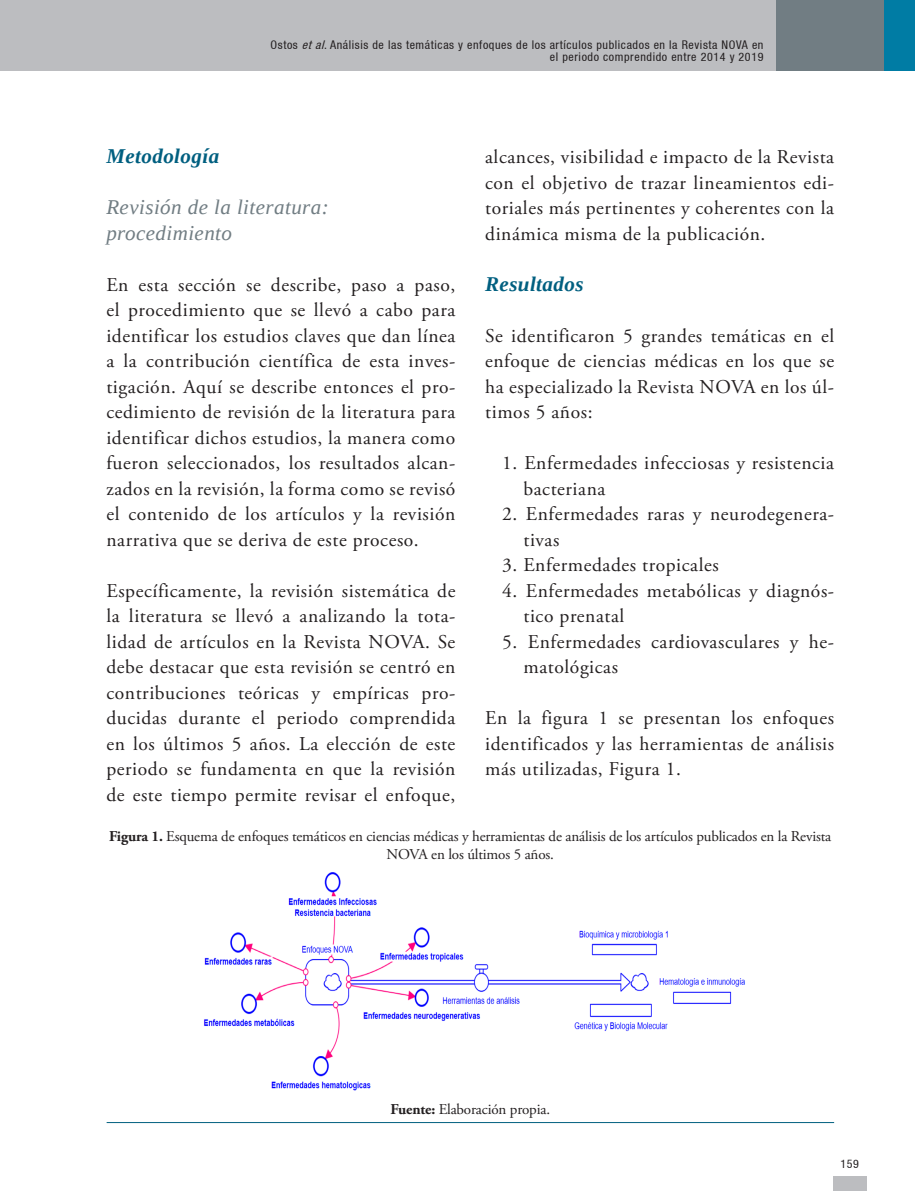
<style>
.page{position:relative;width:915px;height:1191px;background:#fff}
.page>*{position:absolute;margin:0;border:0;box-sizing:border-box;transform-origin:0 0}
.subtitulos_2do_nivel{font:italic 21px/25.5px "Liberation Serif";letter-spacing:.02em;color:#717d83}
.subtitulos_2do_nivel-2{font:italic 700 21px "Liberation Serif";letter-spacing:.02em;color:#005f80}
.parrafo_corrido{font:19.5px/25.5px "Adobe Garamond Pro";letter-spacing:.03em;color:#231f20;text-align:justify}
.listados{font:19.5px/25.5px "Adobe Garamond Pro";letter-spacing:.03em;color:#231f20}
.t1{font:15px/18px "Adobe Garamond Pro";letter-spacing:-.01em;color:#231f20;text-align:center}
.t2{font:condensed 12px/12px "Helvetica 57";letter-spacing:.05em;color:#231f20;text-align:right}
.s1{font-style:italic}
.s2{font-weight:700}
</style>
<div class="page">
<div style="left:832px;top:1175px;width:34px;height:16px;background:#bcbdc0"></div>
<div style="left:0;top:0;width:914px;height:71px;background:#bcbdc0"></div>
<div style="left:776px;top:0;width:138px;height:71px;background:#717d83"></div>
<div style="left:884px;top:0;width:30px;height:71px;background:#007ca4"></div>
<img style="left:204px;top:872px;width:541px;height:219px">
<hr style="left:107px;top:1122px;width:726px;height:1px;background:#005f80">
<p class="t2" style="left:270px;top:39px;width:494px">Ostos <span class="s1">etal</span>. Análisis de las temáticas y enfoques de los artículos publicados en la Revista NOVA en el periodo comprendido entre 2014 y 2019</p>
<p class="subtitulos_2do_nivel-2" style="left:106px;top:142px;width:114px">Metodología</p>
<p class="subtitulos_2do_nivel" style="left:106px;top:194px;width:224px">Revisión de la literatura: procedimiento</p>
<p class="parrafo_corrido" style="left:106px;top:272px;width:350px">En esta sección se describe, paso a paso, el procedimiento que se llevó a cabo para identificar los estudios claves que dan línea a la contribución científica de esta inves&shy;tigación. Aquí se describe entonces el pro&shy;cedimiento de revisión de la literatura para identificar dichos estudios, la manera como fueron seleccionados, los resultados alcan&shy;zados en la revisión, la forma como se revisó el contenido de los artículos y la revisión narrativa que se deriva de este proceso.</p>
<p class="parrafo_corrido" style="left:106px;top:578px;width:350px">Específicamente, la revisión sistemática de la literatura se llevó a analizando la tota&shy;lidad de artículos en la Revista NOVA. Se debe destacar que esta revisión se centró en contribuciones teóricas y empíricas pro&shy;ducidas durante el periodo comprendida en los últimos 5 años. La elección de este periodo se fundamenta en que la revisión de este tiempo permite revisar el enfoque,</p>
<p class="parrafo_corrido" style="left:485px;top:145px;width:350px">alcances, visibilidad e impacto de la Revista con el objetivo de trazar lineamientos edi&shy;toriales más pertinentes y coherentes con la dinámica misma de la publicación.</p>
<p class="subtitulos_2do_nivel-2" style="left:485px;top:270px;width:100px">Resultados</p>
<p class="parrafo_corrido" style="left:485px;top:323px;width:350px">Se identificaron 5 grandes temáticas en el enfoque de ciencias médicas en los que se ha especializado la Revista NOVA en los úl&shy;timos 5 años:</p>
<p class="listados" style="left:523px;top:451px;width:312px;text-indent:-21px">1. Enfermedades infecciosas y resistencia bacteriana</p>
<p class="listados" style="left:523px;top:502px;width:312px;text-indent:-21px">2. Enfermedades raras y neurodegenera&shy;tivas</p>
<p class="listados" style="left:502px;top:553px;width:218px">3. Enfermedades tropicales</p>
<p class="listados" style="left:523px;top:578px;width:312px;text-indent:-21px">4. Enfermedades metabólicas y diagnós&shy;tico prenatal</p>
<p class="listados" style="left:523px;top:629px;width:312px;text-indent:-21px">5. Enfermedades cardiovasculares y he&shy;matológicas</p>
<p class="parrafo_corrido" style="left:485px;top:706px;width:350px">En la figura 1 se presentan los enfoques identificados y las herramientas de análisis más utilizadas, Figura 1.</p>
<p class="t1" style="left:109px;top:828px;width:723px"><span class="s2">Figura 1.</span> Esquema de enfoques temáticos en ciencias médicas y herramientas de análisis de los artículos publicados en la Revista<br>NOVA en los últimos 5 años.</p>
<p class="t1" style="left:390px;top:1101px;width:161px"><span class="s2">Fuente:</span> Elaboración propia.</p>
<p class="t2" style="left:840px;top:1157px;width:20px">159</p>
</div>
